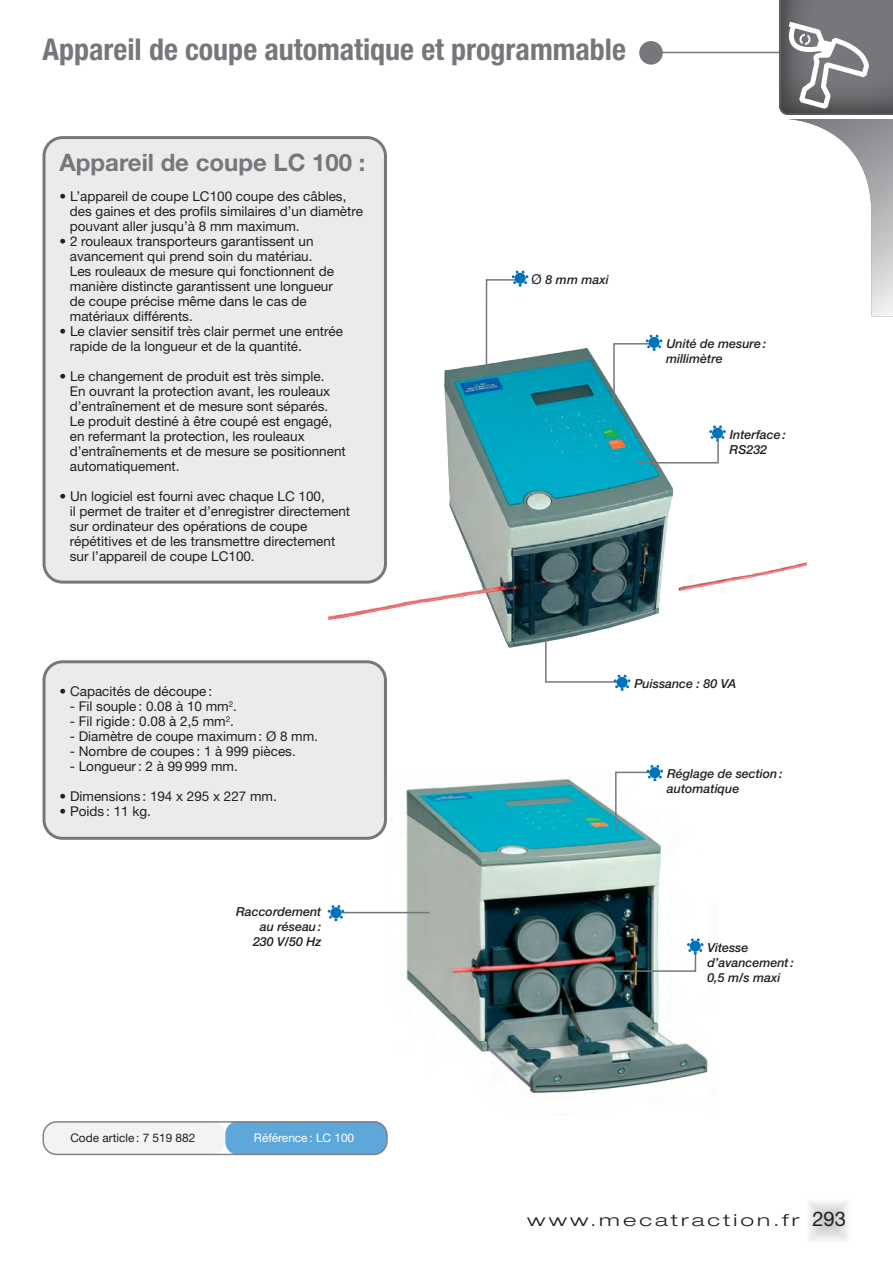
<style>
.page{position:relative;width:893px;height:1263px;background:#fff}
.page>*{position:absolute;margin:0;border:0;box-sizing:border-box;transform-origin:0 0}
.t1{font:700 condensed 30px "Helvetica Neue";color:#75777b}
.t2{font:700 24px "Helvetica Neue";color:#75777b}
.t3{font:300 expanded 16.5px "Helvetica Neue";letter-spacing:.15em;color:#231f20;scale:1.25 1}
.t4{font:13.5px/15px "Helvetica Neue";color:#231f20}
.t5{font:italic 500 12.45px/15px "Helvetica Neue";color:#231f20}
.t6{font:11.85px "Helvetica Neue";color:#231f20}
.t7{font:11.85px "Helvetica Neue";color:#fff}
.s1{font-weight:400;font-style:normal;font-size:13.5px}
.s2{font-weight:400;font-stretch:normal;font-size:20.25px}
</style>
<div class="page">
<hr style="left:651px;top:52px;width:242px;height:1px;background:#75777b">
<div style="left:639px;top:41px;width:24px;height:24px;background:#75777b;border-radius:50%"></div>
<svg style="left:809px;top:1201px;width:40px;height:40px"></svg>
<img style="left:386px;top:778px;width:322px;height:316px">
<img style="left:328px;top:348px;width:479px;height:300px">
<svg style="left:43px;top:1121px;width:345px;height:34px"></svg>
<div style="left:43px;top:136px;width:344px;height:448px;background:#ebebeb"></div>
<div style="left:43px;top:660px;width:344px;height:180px;background:#ebebeb"></div>
<svg style="left:485px;top:270px;width:46px;height:102px"></svg>
<svg style="left:544px;top:636px;width:89px;height:55px"></svg>
<svg style="left:635px;top:423px;width:93px;height:41px"></svg>
<svg style="left:612px;top:334px;width:53px;height:71px"></svg>
<svg style="left:613px;top:936px;width:93px;height:36px"></svg>
<svg style="left:614px;top:765px;width:51px;height:69px"></svg>
<hr style="left:341px;top:912px;width:88px;height:1px;background:#75777b">
<svg style="left:327px;top:905px;width:19px;height:17px"></svg>
<svg style="left:779px;top:0;width:114px;height:316px"></svg>
<p class="t1" style="left:43px;top:38px;width:585px">Appareil de coupe automatique et programmable</p>
<p class="t2" style="left:60px;top:154px;width:307px">Appareil de coupe LC 100 :</p>
<p class="t4" style="left:70px;top:190px;width:295px;text-indent:-10px">• L’appareil de coupe LC100 coupe des câbles, des gaines et des profils similaires d’un diamètre pouvant aller jusqu’à 8 mm maximum.</p>
<p class="t4" style="left:70px;top:235px;width:266px;text-indent:-10px">• 2 rouleaux transporteurs garantissent un avancement qui prend soin du matériau.<br>Les rouleaux de mesure qui fonctionnent de manière distincte garantissent une longueur de coupe précise même dans le cas de matériaux différents.</p>
<p class="t4" style="left:70px;top:325px;width:275px;text-indent:-10px">• Le clavier sensitif très clair permet une entrée rapide de la longueur et de la quantité.</p>
<p class="t4" style="left:70px;top:370px;width:277px;text-indent:-10px">• Le changement de produit est très simple.<br>En ouvrant la protection avant, les rouleaux d’entraînement et de mesure sont séparés.<br>Le produit destiné à être coupé est engagé, en refermant la protection, les rouleaux d’entraînements et de mesure se positionnent automatiquement.</p>
<p class="t4" style="left:70px;top:490px;width:282px;text-indent:-10px">• Un logiciel est fourni avec chaque LC 100,<br>il permet de traiter et d’enregistrer directement sur ordinateur des opérations de coupe répétitives et de les transmettre directement sur l’appareil de coupe LC100.</p>
<p class="t5" style="left:532px;top:273px;width:79px"><span class="s1">Ø</span> 8 mm maxi</p>
<p class="t5" style="left:666px;top:337px;width:102px">Unité de mesure : millimètre</p>
<p class="t5" style="left:730px;top:428px;width:58px">Interface :<br>RS232</p>
<p class="t4" style="left:60px;top:685px;width:154px">• Capacités de découpe :</p>
<p class="t4" style="left:70px;top:700px;width:169px">- Fil souple : 0.08 à 10 mm<sup>2</sup>.</p>
<p class="t4" style="left:70px;top:715px;width:166px">- Fil rigide : 0.08 à 2,5 mm<sup>2</sup>.</p>
<p class="t4" style="left:70px;top:730px;width:250px">- Diamètre de coupe maximum : Ø 8 mm.</p>
<p class="t4" style="left:70px;top:745px;width:227px">- Nombre de coupes : 1 à 999 pièces.</p>
<p class="t4" style="left:70px;top:760px;width:169px">- Longueur : 2 à 99 999 mm.</p>
<p class="t4" style="left:60px;top:790px;width:219px">• Dimensions : 194 x 295 x 227 mm.</p>
<p class="t4" style="left:60px;top:805px;width:93px">• Poids : 11 kg.</p>
<p class="t5" style="left:236px;top:906px;width:87px;text-align:right">Raccordement au réseau :<br>230 V/50 Hz</p>
<p class="t5" style="left:634px;top:677px;width:104px">Puissance : 80 VA</p>
<p class="t5" style="left:667px;top:767px;width:117px">Réglage de section : automatique</p>
<p class="t5" style="left:707px;top:941px;width:88px">Vitesse d’avancement :<br>0,5 m/s maxi</p>
<p class="t6" style="left:70px;top:1133px;width:127px">Code article : 7 519 882</p>
<p class="t7" style="left:254px;top:1133px;width:102px">Référence : LC 100</p>
<p class="t3" style="left:527px;top:1214px;width:256px">www.mecatraction.fr <span class="s2">293</span></p>
</div>
